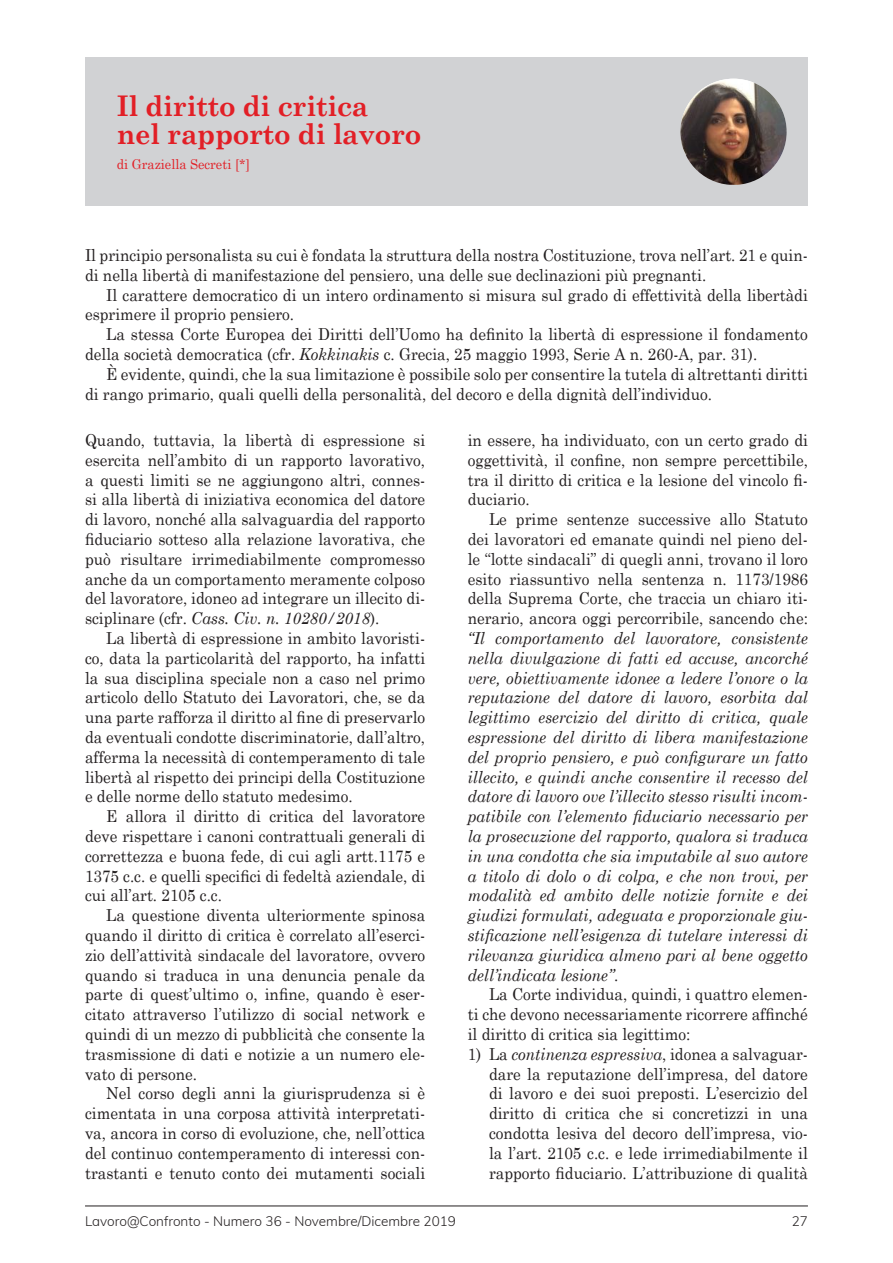
<style>
.page{position:relative;width:893px;height:1263px;background:#fff}
.page>*{position:absolute;margin:0;border:0;box-sizing:border-box;transform-origin:0 0}
.t1{font:700 28.5px/28.5px "Century Schoolbook";letter-spacing:-.01em;color:#e21f26;scale:.95 1}
.t2{font:16.5px/19.8px "Century Schoolbook";color:#231f20;text-align:justify;scale:.93 1}
.t3{font:italic 16.5px/19.8px "Century Schoolbook";color:#231f20;text-align:justify;scale:.93 1}
.t4{font:300 13.5px "Muli";color:#231f20}
.t5{font:13.5px "Century Schoolbook";color:#e21f26;scale:.95 1}
.s1{font-style:italic}
.s2{font-style:normal}
</style>
<div class="page">
<hr style="left:85px;top:1205px;width:723px;height:1px;background:#231f20">
<div style="left:85px;top:57px;width:723px;height:149px;background:#d1d2d4"></div>
<img style="left:680px;top:79px;width:107px;height:106px;border-radius:52px">
<h1 class="t1" style="left:117px;top:91px;width:322px">Il diritto di critica<br>nel rapporto di lavoro</h1>
<p class="t5" style="left:117px;top:156px;width:142px">di Graziella Secreti [*]</p>
<p class="t2" style="left:85px;top:245px;width:779px">Il principio personalista su cui è fondata la struttura della nostra Costituzione, trova nell’art. 21 e quin&shy;di nella libertà di manifestazione del pensiero, una delle sue declinazioni più pregnanti.</p>
<p class="t2" style="left:85px;top:284px;width:779px;text-indent:21px">Il carattere democratico di un intero ordinamento si misura sul grado di effettività della libertàdi esprimere il proprio pensiero.</p>
<p class="t2" style="left:85px;top:324px;width:779px;text-indent:21px">La stessa Corte Europea dei Diritti dell’Uomo ha definito la libertà di espressione il fondamento della società democratica (cfr. <span class="s1">Kokkinakis</span> c. Grecia, 25 maggio 1993, Serie A n. 260-A, par. 31).</p>
<p class="t2" style="left:85px;top:364px;width:779px;text-indent:21px">È evidente, quindi, che la sua limitazione è possibile solo per consentire la tutela di altrettanti diritti di rango primario, quali quelli della personalità, del decoro e della dignità dell’individuo.</p>
<p class="t2" style="left:468px;top:430px;width:367px">in essere, ha individuato, con un certo grado di oggettività, il confine, non sempre percettibile, tra il diritto di critica e la lesione del vincolo fi&shy;duciario.</p>
<p class="t2" style="left:468px;top:509px;width:367px;text-indent:21px">Le prime sentenze successive allo Statuto dei lavoratori ed emanate quindi nel pieno del&shy;le “lotte sindacali” di quegli anni, trovano il loro esito riassuntivo nella sentenza n. 1173/1986 della Suprema Corte, che traccia un chiaro iti&shy;nerario, ancora oggi percorribile, sancendo che:</p>
<p class="t3" style="left:468px;top:628px;width:367px">“Il comportamento del lavoratore, consistente nella divulgazione di fatti ed accuse, ancorché vere, obiettivamente idonee a ledere l’onore o la reputazione del datore di lavoro, esorbita dal legittimo esercizio del diritto di critica, quale espressione del diritto di libera manifestazione del proprio pensiero, e può configurare un fatto illecito, e quindi anche consentire il recesso del datore di lavoro ove l’illecito stesso risulti incom&shy;patibile con l’elemento fiduciario necessario per la prosecuzione del rapporto, qualora si traduca in una condotta che sia imputabile al suo autore a titolo di dolo o di colpa, e che non trovi, per modalità ed ambito delle notizie fornite e dei giudizi formulati, adeguata e proporzionale giu&shy;stificazione nell’esigenza di tutelare interessi di rilevanza giuridica almeno pari al bene oggetto dell’indicata lesione”<span class="s2">.</span></p>
<p class="t2" style="left:468px;top:984px;width:367px;text-indent:21px">La Corte individua, quindi, i quattro elemen&shy;ti che devono necessariamente ricorrere affinché il diritto di critica sia legittimo:</p>
<p class="t2" style="left:489px;top:1043px;width:344px;text-indent:-21px">1) La <span class="s1">continenza espressiva</span>, idonea a salvaguar&shy;dare la reputazione dell’impresa, del datore di lavoro e dei suoi preposti. L’esercizio del diritto di critica che si concretizzi in una condotta lesiva del decoro dell’impresa, vio&shy;la l’art. 2105 c.c. e lede irrimediabilmente il rapporto fiduciario. L’attribuzione di qualità</p>
<p class="t2" style="left:85px;top:430px;width:367px">Quando, tuttavia, la libertà di espressione si esercita nell’ambito di un rapporto lavorativo, a questi limiti se ne aggiungono altri, connes&shy;si alla libertà di iniziativa economica del datore di lavoro, nonché alla salvaguardia del rapporto fiduciario sotteso alla relazione lavorativa, che può risultare irrimediabilmente compromesso anche da un comportamento meramente colposo del lavoratore, idoneo ad integrare un illecito di&shy;sciplinare (cfr. <span class="s1">Cass. Civ. n. 10280/2018</span>).</p>
<p class="t2" style="left:85px;top:628px;width:367px;text-indent:21px">La libertà di espressione in ambito lavoristi&shy;co, data la particolarità del rapporto, ha infatti la sua disciplina speciale non a caso nel primo articolo dello Statuto dei Lavoratori, che, se da una parte rafforza il diritto al fine di preservarlo da eventuali condotte discriminatorie, dall’altro, afferma la necessità di contemperamento di tale libertà al rispetto dei principi della Costituzione e delle norme dello statuto medesimo.</p>
<p class="t2" style="left:85px;top:806px;width:367px;text-indent:21px">E allora il diritto di critica del lavoratore deve rispettare i canoni contrattuali generali di correttezza e buona fede, di cui agli artt.1175 e 1375 c.c. e quelli specifici di fedeltà aziendale, di cui all’art. 2105 c.c.</p>
<p class="t2" style="left:85px;top:905px;width:367px;text-indent:21px">La questione diventa ulteriormente spinosa quando il diritto di critica è correlato all’eserci&shy;zio dell’attività sindacale del lavoratore, ovvero quando si traduca in una denuncia penale da parte di quest’ultimo o, infine, quando è eser&shy;citato attraverso l’utilizzo di social network e quindi di un mezzo di pubblicità che consente la trasmissione di dati e notizie a un numero ele&shy;vato di persone.</p>
<p class="t2" style="left:85px;top:1083px;width:367px;text-indent:21px">Nel corso degli anni la giurisprudenza si è cimentata in una corposa attività interpretati&shy;va, ancora in corso di evoluzione, che, nell’ottica del continuo contemperamento di interessi con&shy;trastanti e tenuto conto dei mutamenti sociali</p>
<p class="t4" style="left:85px;top:1212px;width:372px">Lavoro@Confronto - Numero 36 - Novembre/Dicembre 2019</p>
<p class="t4" style="left:792px;top:1212px;width:18px">27</p>
</div>
